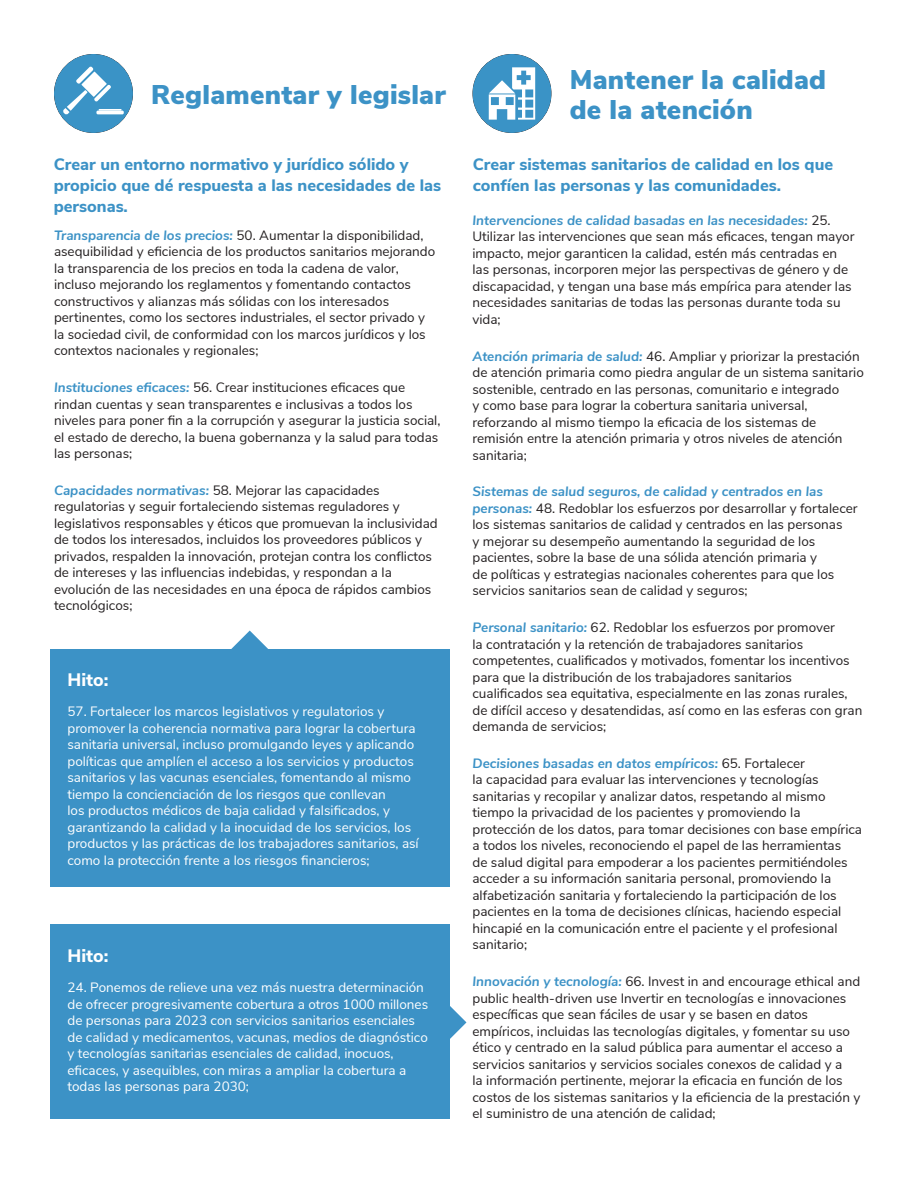
<style>
.page{position:relative;width:918px;height:1188px;background:#fff}
.page>*{position:absolute;margin:0;border:0;box-sizing:border-box;transform-origin:0 0}
.t1{font:900 27px "Nunito Sans";letter-spacing:.01em;color:#3c92c6}
.t2{font:800 18px "Nunito Sans";color:#fff}
.t3{font:800 16.5px/21px "Nunito Sans";color:#3c92c6}
.t4{font:13.5px/16.5px "Nunito Sans";color:#231f20}
.t5{font:13.5px/16.5px "Nunito Sans";color:#fff}
.s1{font-weight:700;font-style:italic;color:#3c92c6}
</style>
<div class="page">
<div style="left:54px;top:54px;width:79px;height:79px;background:#3a93c6;border-radius:50%"></div>
<hr style="left:99px;top:109px;width:23px;height:2px;background:#fff">
<hr style="left:96px;top:111px;width:28px;height:3px;background:#fff;border-radius:2px">
<svg style="left:63px;top:66px;width:48px;height:49px"></svg>
<div style="left:473px;top:54px;width:78px;height:79px;background:#3a93c6;border-radius:50%"></div>
<svg style="left:489px;top:67px;width:46px;height:53px"></svg>
<div style="left:50px;top:925px;width:400px;height:194px;background:#3c92c6"></div>
<svg style="left:450px;top:1006px;width:16px;height:33px"></svg>
<div style="left:50px;top:649px;width:400px;height:238px;background:#3c92c6"></div>
<svg style="left:231px;top:631px;width:37px;height:18px"></svg>
<p class="t1" style="left:151px;top:75px;width:296px">Reglamentar y legislar</p>
<p class="t3" style="left:54px;top:153px;width:389px">Crear un entorno normativo y jurídico sólido y propicio que dé respuesta a las necesidades de las personas.</p>
<p class="t4" style="left:54px;top:226px;width:383px"><span class="s1">Transparencia de los precios:</span> 50. Aumentar la disponibilidad, asequibilidad y eficiencia de los productos sanitarios mejorando la transparencia de los precios en toda la cadena de valor, incluso mejorando los reglamentos y fomentando contactos constructivos y alianzas más sólidas con los interesados pertinentes, como los sectores industriales, el sector privado y la sociedad civil, de conformidad con los marcos jurídicos y los contextos nacionales y regionales;</p>
<p class="t4" style="left:54px;top:378px;width:388px"><span class="s1">Instituciones eficaces:</span> 56. Crear instituciones eficaces que rindan cuentas y sean transparentes e inclusivas a todos los niveles para poner fin a la corrupción y asegurar la justicia social, el estado de derecho, la buena gobernanza y la salud para todas las personas;</p>
<p class="t4" style="left:54px;top:481px;width:385px"><span class="s1">Capacidades normativas:</span> 58. Mejorar las capacidades regulatorias y seguir fortaleciendo sistemas reguladores y legislativos responsables y éticos que promuevan la inclusividad de todos los interesados, incluidos los proveedores públicos y privados, respalden la innovación, protejan contra los conflictos de intereses y las influencias indebidas, y respondan a la evolución de las necesidades en una época de rápidos cambios tecnológicos;</p>
<p class="t2" style="left:68px;top:667px;width:42px">Hito:</p>
<p class="t5" style="left:68px;top:702px;width:353px">57. Fortalecer los marcos legislativos y regulatorios y promover la coherencia normativa para lograr la cobertura sanitaria universal, incluso promulgando leyes y aplicando políticas que amplíen el acceso a los servicios y productos sanitarios y las vacunas esenciales, fomentando al mismo tiempo la concienciación de los riesgos que conllevan<br>los productos médicos de baja calidad y falsificados, y garantizando la calidad y la inocuidad de los servicios, los productos y las prácticas de los trabajadores sanitarios, así como la protección frente a los riesgos financieros;</p>
<p class="t2" style="left:68px;top:943px;width:42px">Hito:</p>
<p class="t5" style="left:68px;top:978px;width:362px">24. Ponemos de relieve una vez más nuestra determinación de ofrecer progresivamente cobertura a otros 1000 millones de personas para 2023 con servicios sanitarios esenciales de calidad y medicamentos, vacunas, medios de diagnóstico y tecnologías sanitarias esenciales de calidad, inocuos, eficaces, y asequibles, con miras a ampliar la cobertura a todas las personas para 2030;</p>
<p class="t1" style="left:570px;top:60px;width:258px">Mantener la calidad</p>
<p class="t1" style="left:570px;top:90px;width:185px">de la atención</p>
<p class="t3" style="left:473px;top:153px;width:362px">Crear sistemas sanitarios de calidad en los que confíen las personas y las comunidades.</p>
<p class="t4" style="left:472px;top:211px;width:384px"><span class="s1">Intervenciones de calidad basadas en las necesidades:</span> 25.<br>Utilizar las intervenciones que sean más eficaces, tengan mayor impacto, mejor garanticen la calidad, estén más centradas en las personas, incorporen mejor las perspectivas de género y de discapacidad, y tengan una base más empírica para atender las necesidades sanitarias de todas las personas durante toda su vida;</p>
<p class="t4" style="left:472px;top:347px;width:393px"><span class="s1">Atención primaria de salud:</span> 46. Ampliar y priorizar la prestación de atención primaria como piedra angular de un sistema sanitario sostenible, centrado en las personas, comunitario e integrado<br>y como base para lograr la cobertura sanitaria universal, reforzando al mismo tiempo la eficacia de los sistemas de remisión entre la atención primaria y otros niveles de atención sanitaria;</p>
<p class="t4" style="left:472px;top:483px;width:387px"><span class="s1">Sistemas de salud seguros, de calidad y centrados en las personas:</span> 48. Redoblar los esfuerzos por desarrollar y fortalecer los sistemas sanitarios de calidad y centrados en las personas<br>y mejorar su desempeño aumentando la seguridad de los pacientes, sobre la base de una sólida atención primaria y<br>de políticas y estrategias nacionales coherentes para que los servicios sanitarios sean de calidad y seguros;</p>
<p class="t4" style="left:472px;top:618px;width:391px"><span class="s1">Personal sanitario:</span> 62. Redoblar los esfuerzos por promover<br>la contratación y la retención de trabajadores sanitarios competentes, cualificados y motivados, fomentar los incentivos para que la distribución de los trabajadores sanitarios cualificados sea equitativa, especialmente en las zonas rurales, de difícil acceso y desatendidas, así como en las esferas con gran demanda de servicios;</p>
<p class="t4" style="left:472px;top:754px;width:391px"><span class="s1">Decisiones basadas en datos empíricos:</span> 65. Fortalecer<br>la capacidad para evaluar las intervenciones y tecnologías sanitarias y recopilar y analizar datos, respetando al mismo tiempo la privacidad de los pacientes y promoviendo la protección de los datos, para tomar decisiones con base empírica a todos los niveles, reconociendo el papel de las herramientas<br>de salud digital para empoderar a los pacientes permitiéndoles acceder a su información sanitaria personal, promoviendo la alfabetización sanitaria y fortaleciendo la participación de los pacientes en la toma de decisiones clínicas, haciendo especial hincapié en la comunicación entre el paciente y el profesional sanitario;</p>
<p class="t4" style="left:472px;top:972px;width:389px"><span class="s1">Innovación y tecnología:</span> 66. Invest in and encourage ethical and public health-driven use Invertir en tecnologías e innovaciones específicas que sean fáciles de usar y se basen en datos empíricos, incluidas las tecnologías digitales, y fomentar su uso ético y centrado en la salud pública para aumentar el acceso a servicios sanitarios y servicios sociales conexos de calidad y a<br>la información pertinente, mejorar la eficacia en función de los costos de los sistemas sanitarios y la eficiencia de la prestación y el suministro de una atención de calidad;</p>
</div>
